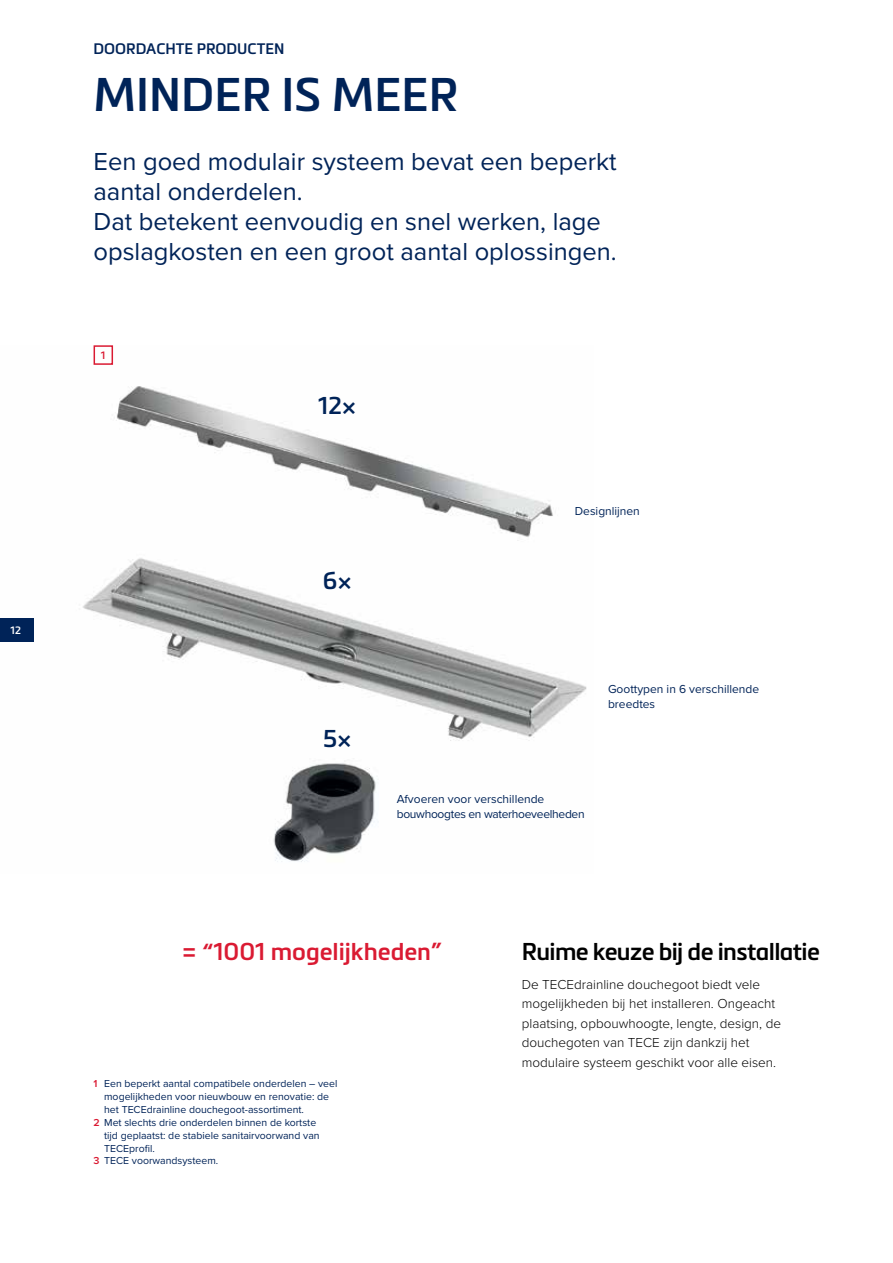
<style>
.page{position:relative;width:893px;height:1263px;background:#fff}
.page>*{position:absolute;margin:0;border:0;box-sizing:border-box;transform-origin:0 0}
.t1{font:600 46.5px "Metronic Pro";color:#002358}
.t2{font:25.5px/30px "Proxima Nova";color:#002358}
.t3{font:600 24px "Metronic Pro";letter-spacing:-.025em;color:#000}
.t4{font:600 24px "Metronic Pro";color:#da1a32}
.t5{font:600 24px "Metronic Pro";color:#002358}
.t6{font:600 15px "Metronic Pro";color:#002358}
.t7{font:300 13.5px/19.5px "Proxima Nova";color:#000}
.t8{font:12px/15px "Proxima Nova";letter-spacing:-.025em;color:#002358}
.t9{font:12px/15px "Proxima Nova";color:#002358}
.t10{font:10.5px "Proxima Nova";color:#002358}
.t11{font:600 10.5px "Metronic Pro";color:#fff}
.t12{font:600 10.5px "Metronic Pro";color:#da1a32}
.s1{font-weight:600;color:#da1a32}
</style>
<div class="page">
<img style="left:83px;top:345px;width:504px;height:517px">
<div style="left:94px;top:345px;width:19px;height:20px;border:2px solid #da1a32"></div>
<div style="left:0;top:618px;width:34px;height:24px;background:#002358"></div>
<p class="t11" style="left:11px;top:624px;width:12px">12</p>
<h3 class="t6" style="left:94px;top:39px;width:193px">DOORDACHTE PRODUCTEN</h3>
<h1 class="t1" style="left:94px;top:66px;width:366px">MINDER IS MEER</h1>
<h2 class="t2" style="left:94px;top:145px;width:525px">Een goed modulair systeem bevat een beperkt aantal onderdelen.<br>Dat betekent eenvoudig en snel werken, lage opslagkosten en een groot aantal oplossingen.</h2>
<p class="t12" style="left:100px;top:349px;width:8px">1</p>
<h3 class="t5" style="left:318px;top:391px;width:39px">12 ×</h3>
<h3 class="t5" style="left:323px;top:565px;width:30px">6 ×</h3>
<h3 class="t5" style="left:323px;top:724px;width:30px">5 ×</h3>
<p class="t9" style="left:575px;top:503px;width:67px">Designlijnen</p>
<p class="t9" style="left:608px;top:680px;width:153px">Goottypen in 6 verschillende breedtes</p>
<p class="t8" style="left:397px;top:791px;width:189px">Afvoeren voor verschillende bouwhoogtes en waterhoeveelheden</p>
<h3 class="t4" style="left:182px;top:936px;width:261px">= “1001 mogelijkheden”</h3>
<h3 class="t3" style="left:522px;top:936px;width:300px">Ruime keuze bij de installatie</h3>
<p class="t7" style="left:522px;top:974px;width:261px">De TECEdrainline douchegoot biedt vele mogelijkheden bij het installeren. Ongeacht plaatsing, opbouwhoogte, lengte, design, de douchegoten van TECE zijn dankzij het modulaire systeem geschikt voor alle eisen.</p>
<p class="t10" style="left:94px;top:1076px;width:245px"><span class="s1">1</span> Een beperkt aantal compatibele onderdelen – veel</p>
<p class="t10" style="left:104px;top:1088px;width:226px">mogelijkheden voor nieuwbouw en renovatie: de</p>
<p class="t10" style="left:104px;top:1101px;width:201px">het TECEdrainline douchegoot-assortiment.</p>
<p class="t10" style="left:94px;top:1114px;width:224px"><span class="s1">2</span> Met slechts drie onderdelen binnen de kortste</p>
<p class="t10" style="left:104px;top:1127px;width:217px">tijd geplaatst: de stabiele sanitairvoorwand van</p>
<p class="t10" style="left:104px;top:1140px;width:52px">TECEprofil.</p>
<p class="t10" style="left:94px;top:1153px;width:126px"><span class="s1">3</span> TECE voorwandsysteem.</p>
</div>
